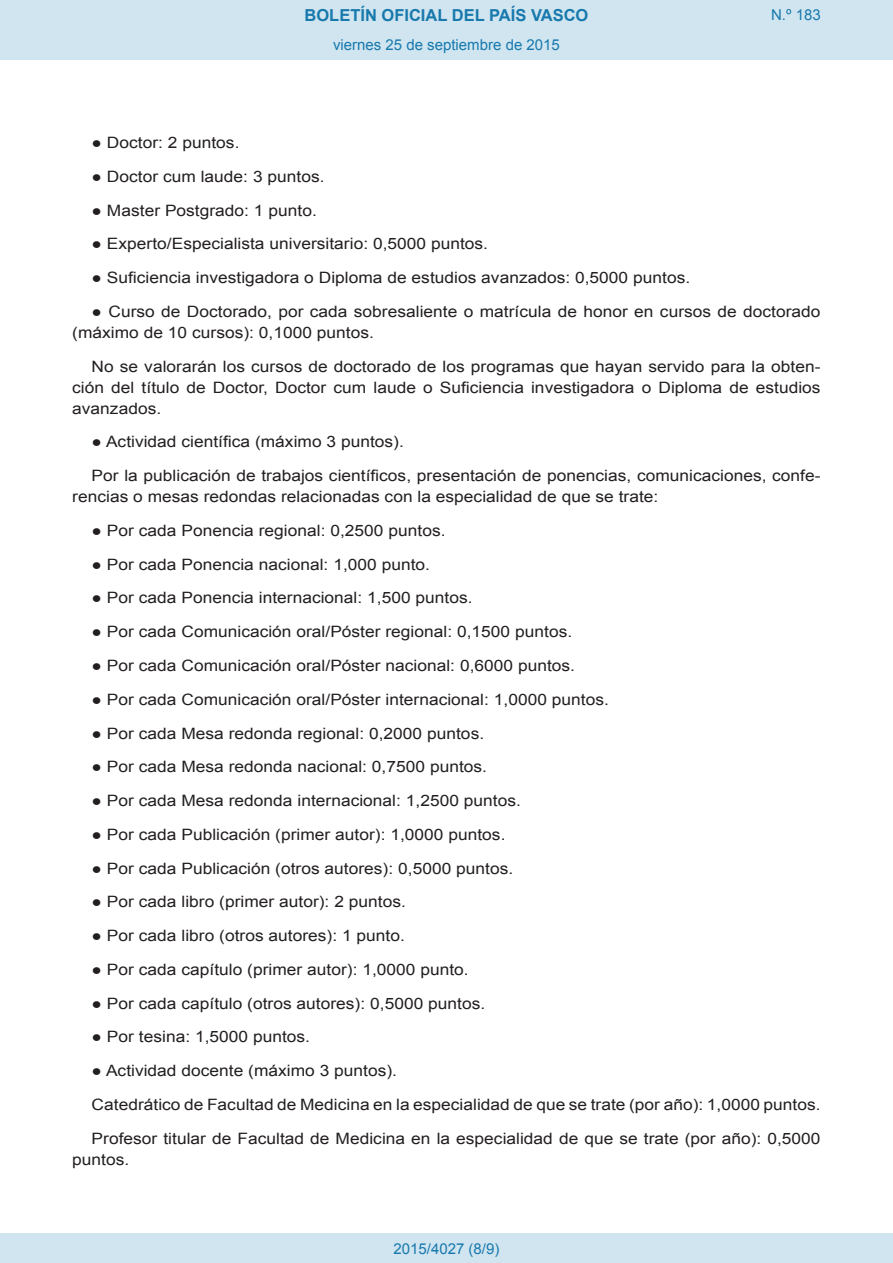
<style>
.page{position:relative;width:893px;height:1263px;background:#fff}
.page>*{position:absolute;margin:0;border:0;box-sizing:border-box;transform-origin:0 0}
.t1{font:700 16.5px "Arial";color:#1879ad}
.BOPVDetalle{font:15.6px/21px "Arial";color:#231f20;scale:1.11 1}
.Paginacion_Centro{font:15px "Arial";color:#1879ad}
</style>
<div class="page">
<div style="left:0;top:0;width:893px;height:60px;background:#d0e5f0"></div>
<div style="left:0;top:1233px;width:893px;height:30px;background:#d0e5f0"></div>
<p class="t1" style="left:305px;top:4px;width:285px">BOLETÍN OFICIAL DEL PAÍS VASCO</p>
<p class="Paginacion_Centro" style="left:333px;top:35px;width:228px">viernes 25 de septiembre de 2015</p>
<p class="Paginacion_Centro" style="left:771px;top:5px;width:51px">N.º 183</p>
<p class="BOPVDetalle" style="left:92px;top:132px;width:135px">● Doctor: 2 puntos.</p>
<p class="BOPVDetalle" style="left:92px;top:166px;width:211px">● Doctor cum laude: 3 puntos.</p>
<p class="BOPVDetalle" style="left:92px;top:200px;width:204px">● Master Postgrado: 1 punto.</p>
<p class="BOPVDetalle" style="left:92px;top:234px;width:359px">● Experto/Especialista universitario: 0,5000 puntos.</p>
<p class="BOPVDetalle" style="left:92px;top:267px;width:541px">● Suficiencia investigadora o Diploma de estudios avanzados: 0,5000 puntos.</p>
<p class="BOPVDetalle" style="left:72px;top:301px;width:676px;text-indent:19px">● Curso de Doctorado, por cada sobresaliente o matrícula de honor en cursos de doctorado (máximo de 10 cursos): 0,1000 puntos.</p>
<p class="BOPVDetalle" style="left:72px;top:356px;width:676px;text-align:justify;text-indent:19px">No se valorarán los cursos de doctorado de los programas que hayan servido para la obten&shy;ción del título de Doctor, Doctor cum laude o Suficiencia investigadora o Diploma de estudios avanzados.</p>
<p class="BOPVDetalle" style="left:92px;top:432px;width:283px">● Actividad científica (máximo 3 puntos).</p>
<p class="BOPVDetalle" style="left:72px;top:465px;width:676px;text-indent:19px">Por la publicación de trabajos científicos, presentación de ponencias, comunicaciones, confe&shy;rencias o mesas redondas relacionadas con la especialidad de que se trate:</p>
<p class="BOPVDetalle" style="left:92px;top:520px;width:320px">● Por cada Ponencia regional: 0,2500 puntos.</p>
<p class="BOPVDetalle" style="left:92px;top:554px;width:306px">● Por cada Ponencia nacional: 1,000 punto.</p>
<p class="BOPVDetalle" style="left:92px;top:588px;width:345px">● Por cada Ponencia internacional: 1,500 puntos.</p>
<p class="BOPVDetalle" style="left:92px;top:621px;width:434px">● Por cada Comunicación oral/Póster regional: 0,1500 puntos.</p>
<p class="BOPVDetalle" style="left:92px;top:655px;width:437px">● Por cada Comunicación oral/Póster nacional: 0,6000 puntos.</p>
<p class="BOPVDetalle" style="left:92px;top:689px;width:468px">● Por cada Comunicación oral/Póster internacional: 1,0000 puntos.</p>
<p class="BOPVDetalle" style="left:92px;top:723px;width:355px">● Por cada Mesa redonda regional: 0,2000 puntos.</p>
<p class="BOPVDetalle" style="left:92px;top:756px;width:358px">● Por cada Mesa redonda nacional: 0,7500 puntos.</p>
<p class="BOPVDetalle" style="left:92px;top:790px;width:388px">● Por cada Mesa redonda internacional: 1,2500 puntos.</p>
<p class="BOPVDetalle" style="left:92px;top:824px;width:374px">● Por cada Publicación (primer autor): 1,0000 puntos.</p>
<p class="BOPVDetalle" style="left:92px;top:858px;width:381px">● Por cada Publicación (otros autores): 0,5000 puntos.</p>
<p class="BOPVDetalle" style="left:92px;top:891px;width:285px">● Por cada libro (primer autor): 2 puntos.</p>
<p class="BOPVDetalle" style="left:92px;top:925px;width:284px">● Por cada libro (otros autores): 1 punto.</p>
<p class="BOPVDetalle" style="left:92px;top:959px;width:341px">● Por cada capítulo (primer autor): 1,0000 punto.</p>
<p class="BOPVDetalle" style="left:92px;top:993px;width:356px">● Por cada capítulo (otros autores): 0,5000 puntos.</p>
<p class="BOPVDetalle" style="left:92px;top:1026px;width:198px">● Por tesina: 1,5000 puntos.</p>
<p class="BOPVDetalle" style="left:92px;top:1060px;width:277px">● Actividad docente (máximo 3 puntos).</p>
<p class="BOPVDetalle" style="left:92px;top:1094px;width:658px">Catedrático de Facultad de Medicina en la especialidad de que se trate (por año): 1,0000 puntos.</p>
<p class="BOPVDetalle" style="left:72px;top:1128px;width:676px;text-indent:19px">Profesor titular de Facultad de Medicina en la especialidad de que se trate (por año): 0,5000 puntos.</p>
<p class="Paginacion_Centro" style="left:393px;top:1238px;width:107px">2015/4027 (8/9)</p>
</div>
